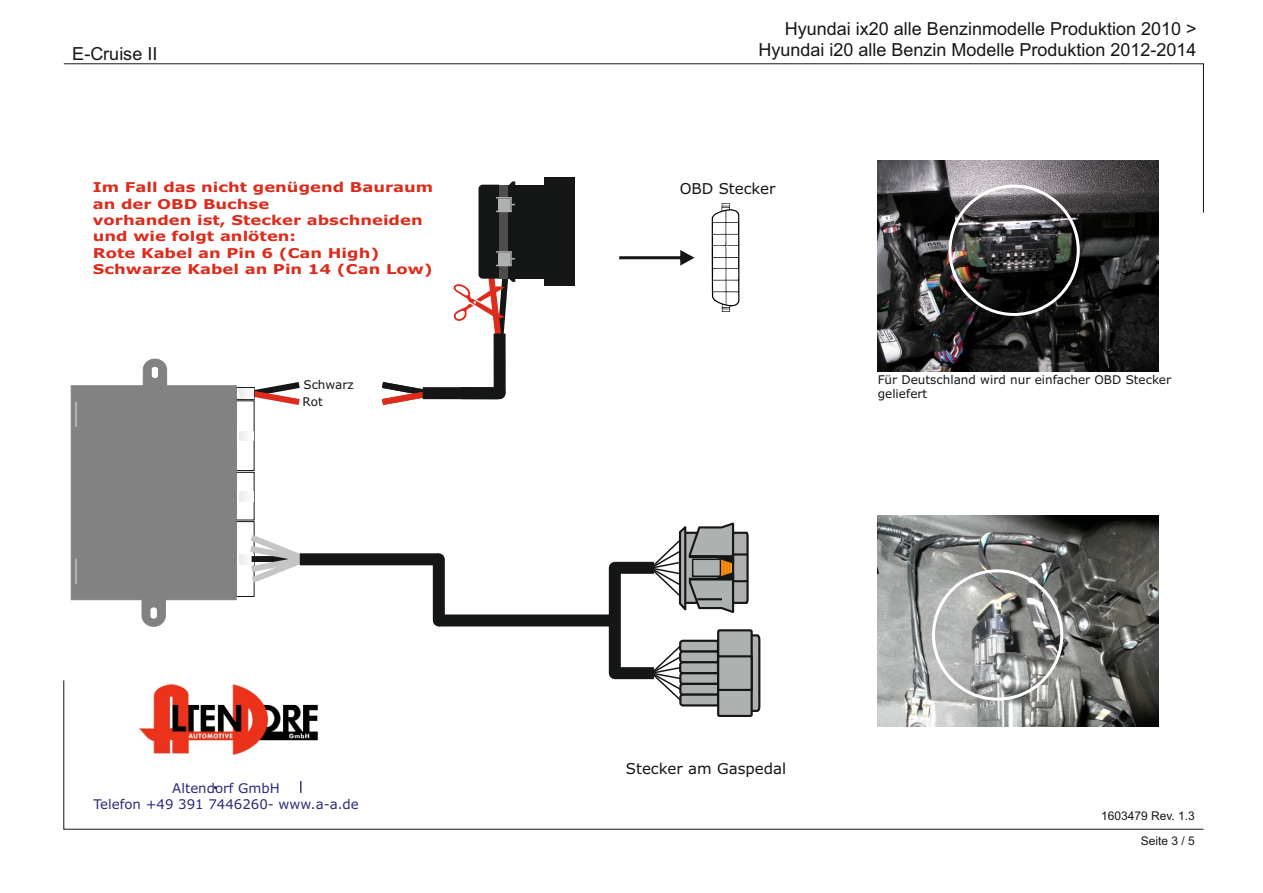
<style>
.page{position:relative;width:1263px;height:893px;background:#fff}
.page>*{position:absolute;margin:0;border:0;box-sizing:border-box;transform-origin:0 0}
.t1{font:18px/20.1px "Arial";color:#151616;text-align:right}
.t2{font:15px "Verdana";color:#151616}
.t3{font:700 13.5px/16.5px "Verdana";color:#dd2b1c;scale:1.21 1}
.t4{font:13.35px/16.2px "Verdana";color:#2b2c77;text-align:center}
.t5{font:12px/14.5px "Verdana";color:#151616}
.t6{font:12px "Arial";color:#151616}
</style>
<div class="page">
<svg style="left:63px;top:63px;width:1141px;height:150px"></svg>
<svg style="left:63px;top:680px;width:1141px;height:149px"></svg>
<img style="left:877px;top:515px;width:281px;height:211px">
<div style="left:932px;top:569px;width:131px;height:132px;border:3px solid #fff;border-radius:50%"></div>
<svg style="left:382px;top:382px;width:55px;height:23px"></svg>
<div style="left:423px;top:387px;width:75px;height:12px;background:#151616"></div>
<div style="left:462px;top:387px;width:38px;height:12px;background:#151616"></div>
<svg style="left:712px;top:203px;width:27px;height:109px"></svg>
<div style="left:726px;top:280px;width:12px;height:11px;background:#fff"></div>
<svg style="left:619px;top:250px;width:75px;height:16px"></svg>
<div style="left:494px;top:334px;width:12px;height:59px;background:#151616"></div>
<img style="left:878px;top:160px;width:280px;height:211px">
<div style="left:948px;top:185px;width:132px;height:131px;border:3px solid #fff;border-radius:50%"></div>
<img style="left:132px;top:680px;width:197px;height:80px">
<svg style="left:300px;top:781px;width:1px;height:12px"></svg>
<div style="left:499px;top:185px;width:46px;height:94px;background:#151616"></div>
<div style="left:545px;top:177px;width:30px;height:109px;background:#151616"></div>
<svg style="left:71px;top:359px;width:242px;height:268px"></svg>
<div style="left:717px;top:629px;width:36px;height:88px;background:#afb0b0;border:2px solid #151616"></div>
<div style="left:439px;top:614px;width:176px;height:12px;background:#151616"></div>
<div style="left:433px;top:559px;width:12px;height:61px;background:#151616"></div>
<div style="left:609px;top:568px;width:12px;height:105px;background:#151616"></div>
<div style="left:615px;top:562px;width:39px;height:12px;background:#151616"></div>
<div style="left:615px;top:667px;width:39px;height:12px;background:#151616"></div>
<div style="left:300px;top:553px;width:139px;height:12px;background:#151616"></div>
<svg style="left:649px;top:522px;width:100px;height:91px"></svg>
<svg style="left:649px;top:633px;width:112px;height:80px"></svg>
<svg style="left:454px;top:182px;width:61px;height:172px"></svg>
<h1 class="t1" style="left:72px;top:45px;width:87px">E-Cruise II</h1>
<p class="t3" style="left:93px;top:180px;width:283px">Im Fall das nicht genügend Bauraum an der OBD Buchse<br>vorhanden ist, Stecker abschneiden und wie folgt anlöten:<br>Rote Kabel an Pin 6 (Can High)<br>Schwarze Kabel an Pin 14 (Can Low)</p>
<p class="t5" style="left:303px;top:378px;width:52px">Schwarz</p>
<p class="t5" style="left:303px;top:396px;width:22px">Rot</p>
<p class="t4" style="left:93px;top:781px;width:267px">Altendorf GmbH<br>Telefon +49 391 7446260- www.a-a.de</p>
<h1 class="t1" style="left:758px;top:21px;width:440px">Hyundai ix20 alle Benzinmodelle Produktion 2010 &gt;<br>Hyundai i20 alle Benzin Modelle Produktion 2012-2014</h1>
<p class="t2" style="left:680px;top:182px;width:97px">OBD Stecker</p>
<p class="t5" style="left:878px;top:373px;width:295px">Für Deutschland wird nur einfacher OBD Stecker geliefert</p>
<p class="t2" style="left:626px;top:763px;width:162px">Stecker am Gaspedal</p>
<p class="t6" style="left:1101px;top:811px;width:95px">1603479 Rev. 1.3</p>
<p class="t6" style="left:1141px;top:837px;width:56px">Seite 3 / 5</p>
</div>
